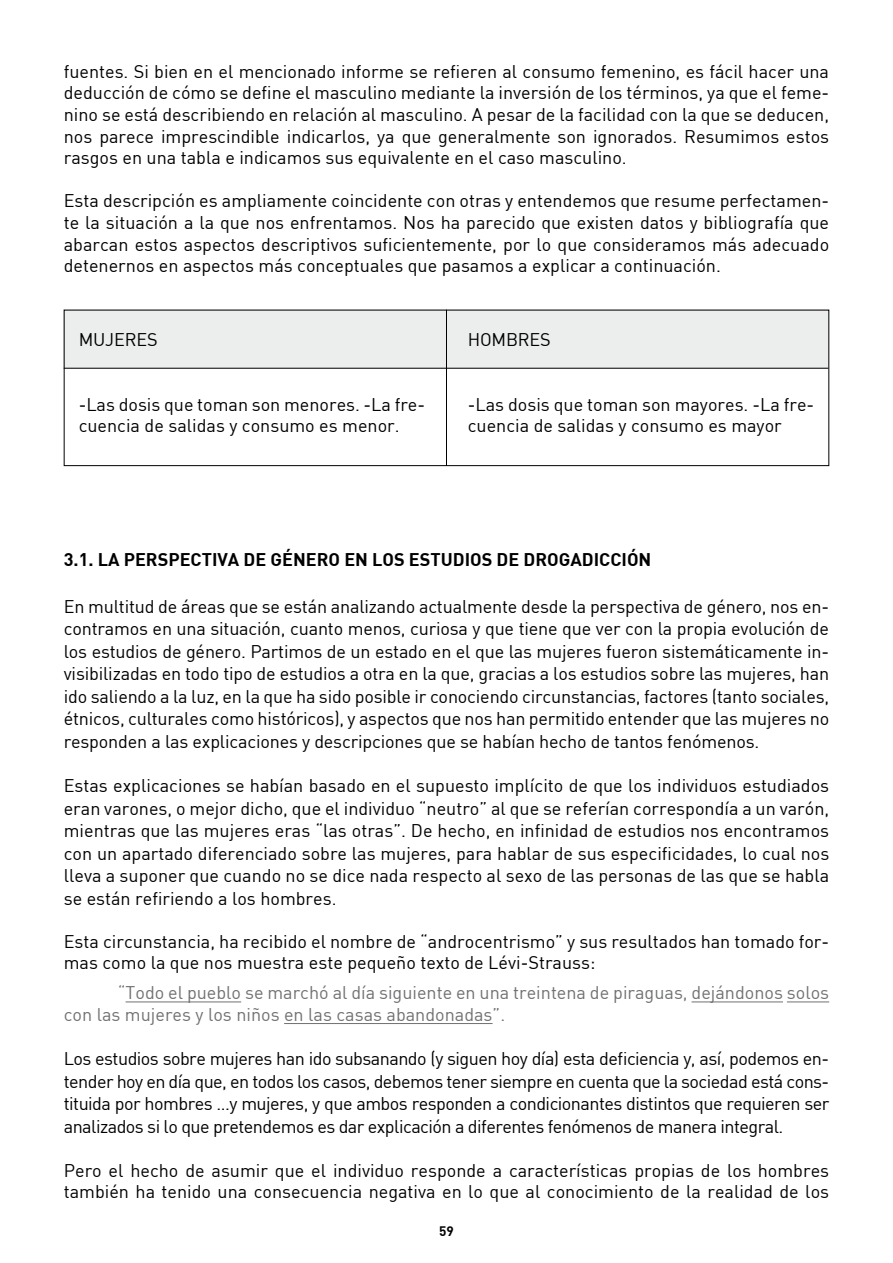
<style>
.page{position:relative;width:893px;height:1263px;background:#fff}
.page>*{position:absolute;margin:0;border:0;box-sizing:border-box;transform-origin:0 0}
.t1{font:18px/22.5px "DIN";color:#000;text-align:justify}
.t2{font:18px/21.6px "DIN";color:#707173}
.t3{font:700 18px "DIN";color:#000}
.t4{font:700 13.5px "DIN";color:#000}
</style>
<div class="page">
<hr style="left:126px;top:1001px;width:115px;height:1px;background:#707173">
<hr style="left:692px;top:1001px;width:91px;height:1px;background:#707173">
<hr style="left:787px;top:1001px;width:42px;height:1px;background:#707173">
<hr style="left:284px;top:1023px;width:209px;height:1px;background:#707173">
<div style="left:64px;top:310px;width:765px;height:59px;background:#eceded"></div>
<div style="left:64px;top:310px;width:765px;height:156px;border:1px solid #000"></div>
<hr style="left:64px;top:368px;width:764px;height:1px;background:#000">
<hr style="left:446px;top:310px;width:1px;height:156px;background:#000">
<p class="t1" style="left:64px;top:60px;width:767px;line-height:21.6px">fuentes. Si bien en el mencionado informe se refieren al consumo femenino, es fácil hacer una deducción de cómo se define el masculino mediante la inversión de los términos, ya que el feme&shy;nino se está describiendo en relación al masculino. A pesar de la facilidad con la que se deducen, nos parece imprescindible indicarlos, ya que generalmente son ignorados. Resumimos estos rasgos en una tabla e indicamos sus equivalente en el caso masculino.</p>
<p class="t1" style="left:64px;top:190px;width:767px;line-height:21.6px">Esta descripción es ampliamente coincidente con otras y entendemos que resume perfectamen&shy;te la situación a la que nos enfrentamos. Nos ha parecido que existen datos y bibliografía que abarcan estos aspectos descriptivos suficientemente, por lo que consideramos más adecuado detenernos en aspectos más conceptuales que pasamos a explicar a continuación.</p>
<p class="t1" style="left:79px;top:328px;width:80px">MUJERES</p>
<p class="t1" style="left:79px;top:393px;width:348px;line-height:21.6px">-Las dosis que toman son menores. -La fre&shy;cuencia de salidas y consumo es menor.</p>
<p class="t1" style="left:468px;top:328px;width:85px">HOMBRES</p>
<p class="t1" style="left:468px;top:393px;width:348px;line-height:21.6px">-Las dosis que toman son mayores. -La fre&shy;cuencia de salidas y consumo es mayor</p>
<p class="t3" style="left:64px;top:548px;width:589px">3.1. LA PERSPECTIVA DE GÉNERO EN LOS ESTUDIOS DE DROGADICCIÓN</p>
<p class="t1" style="left:64px;top:595px;width:767px">En multitud de áreas que se están analizando actualmente desde la perspectiva de género, nos en&shy;contramos en una situación, cuanto menos, curiosa y que tiene que ver con la propia evolución de los estudios de género. Partimos de un estado en el que las mujeres fueron sistemáticamente in&shy;visibilizadas en todo tipo de estudios a otra en la que, gracias a los estudios sobre las mujeres, han ido saliendo a la luz, en la que ha sido posible ir conociendo circunstancias, factores (tanto sociales, étnicos, culturales como históricos), y aspectos que nos han permitido entender que las mujeres no responden a las explicaciones y descripciones que se habían hecho de tantos fenómenos.</p>
<p class="t1" style="left:64px;top:774px;width:767px">Estas explicaciones se habían basado en el supuesto implícito de que los individuos estudiados eran varones, o mejor dicho, que el individuo “neutro” al que se referían correspondía a un varón, mientras que las mujeres eras “las otras”. De hecho, en infinidad de estudios nos encontramos con un apartado diferenciado sobre las mujeres, para hablar de sus especificidades, lo cual nos lleva a suponer que cuando no se dice nada respecto al sexo de las personas de las que se habla se están refiriendo a los hombres.</p>
<p class="t1" style="left:64px;top:930px;width:767px;line-height:21.6px">Esta circunstancia, ha recibido el nombre de “androcentrismo” y sus resultados han tomado for&shy;mas como la que nos muestra este pequeño texto de Lévi-Strauss:</p>
<p class="t2" style="left:64px;top:982px;width:767px;text-indent:54px">“Todo el pueblo se marchó al día siguiente en una treintena de piraguas, dejándonos solos con las mujeres y los niños en las casas abandonadas”.</p>
<p class="t1" style="left:64px;top:1047px;width:767px">Los estudios sobre mujeres han ido subsanando (y siguen hoy día) esta deficiencia y, así, podemos en&shy;tender hoy en día que, en todos los casos, debemos tener siempre en cuenta que la sociedad está cons&shy;tituida por hombres ...y mujeres, y que ambos responden a condicionantes distintos que requieren ser analizados si lo que pretendemos es dar explicación a diferentes fenómenos de manera integral.</p>
<p class="t1" style="left:64px;top:1159px;width:767px;line-height:21.6px">Pero el hecho de asumir que el individuo responde a características propias de los hombres también ha tenido una consecuencia negativa en lo que al conocimiento de la realidad de los</p>
<p class="t4" style="left:439px;top:1222px;width:16px">59</p>
</div>
